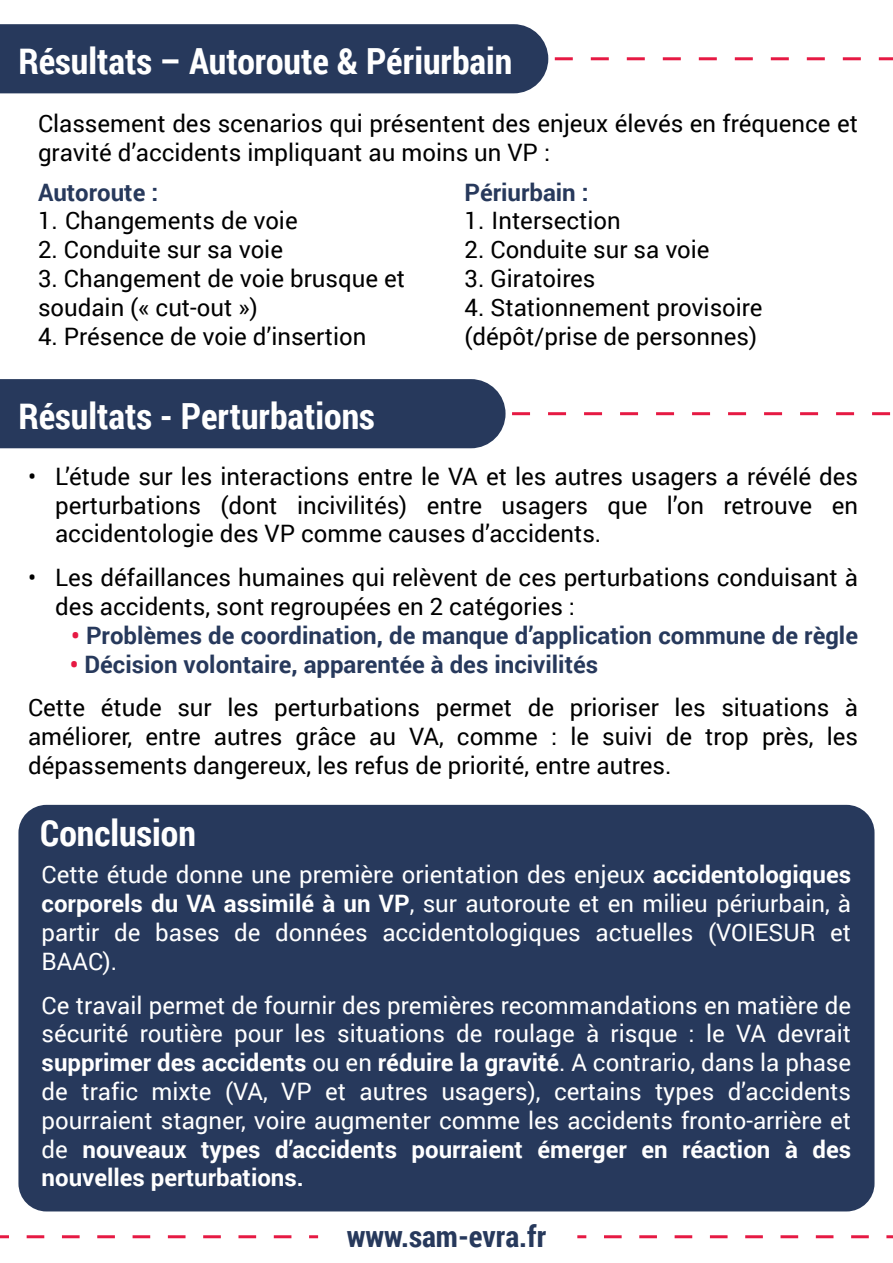
<style>
.page{position:relative;width:893px;height:1263px;background:#fff}
.page>*{position:absolute;margin:0;border:0;box-sizing:border-box;transform-origin:0 0}
.t1{font:700 36px "Roboto Condensed";color:#fff}
.t2{font:700 30px "Roboto Condensed";color:#27395c}
.t3{font:24px/28.8px "Roboto";color:#000}
.t4{font:24px/28.8px "Roboto";color:#fff;text-align:justify}
.t5{font:700 24px "Roboto";color:#27395c}
.s1{color:#e61943}
.s2{font-weight:700;color:#e61943}
.s3{font-weight:700;color:#27395c}
.s4{font-weight:700}
</style>
<div class="page">
<div style="left:0;top:24px;width:548px;height:69px;background:#27395c"></div>
<svg style="left:555px;top:57px;width:338px;height:3px"></svg>
<div style="left:0;top:379px;width:505px;height:69px;background:#27395c"></div>
<svg style="left:512px;top:412px;width:379px;height:3px"></svg>
<svg style="left:0;top:1235px;width:9px;height:3px"></svg>
<svg style="left:27px;top:1235px;width:265px;height:3px"></svg>
<svg style="left:309px;top:1235px;width:9px;height:3px"></svg>
<svg style="left:577px;top:1235px;width:9px;height:3px"></svg>
<svg style="left:604px;top:1235px;width:265px;height:3px"></svg>
<svg style="left:886px;top:1235px;width:7px;height:3px"></svg>
<div style="left:18px;top:805px;width:856px;height:406px;background:#27395c;border-radius:28px"></div>
<h1 class="t1" style="left:18px;top:36px;width:495px">Résultats – Autoroute &amp; Périurbain</h1>
<p class="t3" style="left:38px;top:108px;width:822px">Classement des scenarios qui présentent des enjeux élevés en fréquence et gravité d’accidents impliquant au moins un VP :</p>
<p class="t5" style="left:38px;top:175px;width:122px">Autoroute :</p>
<p class="t3" style="left:38px;top:206px;width:261px">1. Changements de voie</p>
<p class="t3" style="left:38px;top:234px;width:247px">2. Conduite sur sa voie</p>
<p class="t3" style="left:38px;top:263px;width:369px">3. Changement de voie brusque et soudain (« cut-out »)</p>
<p class="t3" style="left:38px;top:321px;width:330px">4. Présence de voie d’insertion</p>
<p class="t5" style="left:465px;top:175px;width:126px">Périurbain :</p>
<p class="t3" style="left:465px;top:206px;width:158px">1. Intersection</p>
<p class="t3" style="left:465px;top:234px;width:247px">2. Conduite sur sa voie</p>
<p class="t3" style="left:465px;top:263px;width:132px">3. Giratoires</p>
<p class="t3" style="left:465px;top:292px;width:300px">4. Stationnement provisoire (dépôt/prise de personnes)</p>
<h1 class="t1" style="left:18px;top:391px;width:358px">Résultats - Perturbations</h1>
<p class="t3" style="left:55px;top:461px;width:804px;text-align:justify;text-indent:-27px">• L’étude sur les interactions entre le VA et les autres usagers a révélé des perturbations (dont incivilités) entre usagers que l’on retrouve en accidentologie des VP comme causes d’accidents.</p>
<p class="t3" style="left:55px;top:562px;width:804px;text-indent:-27px">• Les défaillances humaines qui relèvent de ces perturbations conduisant à des accidents, sont regroupées en 2 catégories :</p>
<p class="t5" style="left:71px;top:618px;width:788px"><span class="s1">•</span> Problèmes de coordination, de manque d’application commune de règle</p>
<p class="t3" style="left:28px;top:641px;width:831px;line-height:43.8px;text-indent:42px"><span class="s2">•</span> <span class="s3">Décision volontaire, apparentée à des incivilités<br></span>Cette étude sur les perturbations permet de prioriser les situations à</p>
<p class="t3" style="left:28px;top:721px;width:831px">améliorer, entre autres grâce au VA, comme : le suivi de trop près, les dépassements dangereux, les refus de priorité, entre autres.</p>
<h1 class="t1" style="left:40px;top:808px;width:157px">Conclusion</h1>
<p class="t4" style="left:42px;top:859px;width:811px">Cette étude donne une première orientation des enjeux <span class="s4">accidentologiques corporels du VA assimilé à un VP</span>, sur autoroute et en milieu périurbain, à partir de bases de données accidentologiques actuelles (VOIESUR et BAAC).</p>
<p class="t4" style="left:42px;top:990px;width:811px">Ce travail permet de fournir des premières recommandations en matière de sécurité routière pour les situations de roulage à risque : le VA devrait <span class="s4">supprimer des accidents</span> ou en <span class="s4">réduire la gravité</span>. A contrario, dans la phase de trafic mixte (VA, VP et autres usagers), certains types d’accidents pourraient stagner, voire augmenter comme les accidents fronto-arrière et de <span class="s4">nouveaux types d’accidents pourraient émerger en réaction à des nouvelles perturbations.</span></p>
<p class="t2" style="left:347px;top:1215px;width:201px">www.sam-evra.fr</p>
</div>
